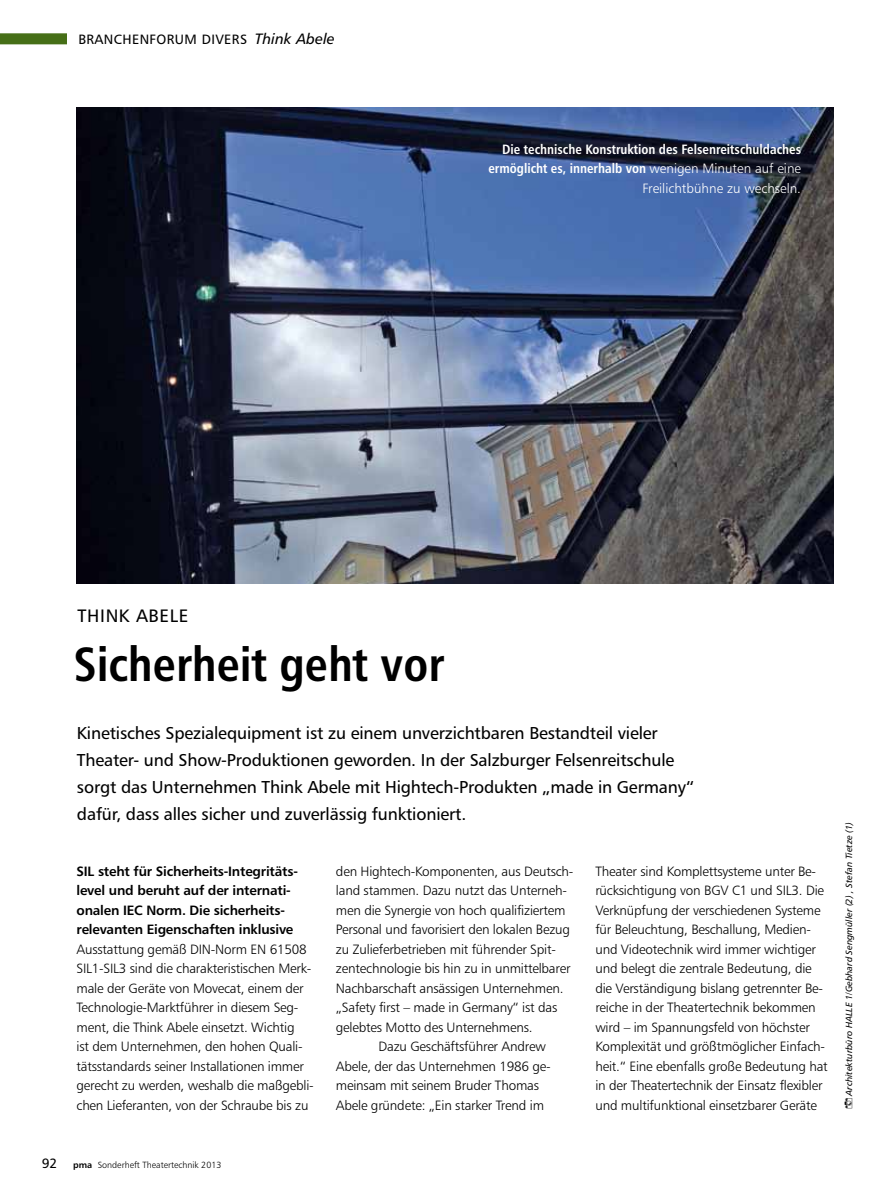
<style>
.page{position:relative;width:893px;height:1191px;background:#fff}
.page>*{position:absolute;margin:0;border:0;box-sizing:border-box;transform-origin:0 0}
.t1{font:48px "Humanist 777 BT Bold Condensed B";color:#000}
.t2{font:18px "Humanist 777 BT Roman B";letter-spacing:.035em;color:#000}
.t3{font:17.25px/27px "Humanist 777 BT Roman B";letter-spacing:-.01em;color:#000}
.t4{font:13.5px/19.5px "Humanist 777 BT Light B";letter-spacing:-.015em;color:#000}
.t5{font:13.5px/19.5px "Humanist 777 BT Bold B";letter-spacing:-.015em;color:#000}
.t6{font:13.5px/19.5px "Humanist 777 BT Bold Condensed B";color:#fff;text-align:right}
.t7{font:13.5px "Humanist 777 BT Roman B";letter-spacing:.03em;color:#000}
.t8{font:13.5px "Humanist 777 BT Light B";color:#fff}
.t9{font:9px "Humanist 777 BT Italic B";color:#000}
.t10{font:9px "Humanist 777 BT Light B";color:#000}
.s1{font-family:"Humanist 777 BT Italic B";font-size:15px}
.s2{font-family:"Humanist 777 BT Light B"}
.s3{font-family:"Humanist 777 BT Roman B";font-size:13.5px}
.s4{font-family:"Humanist 777 BT Bold B"}
</style>
<div class="page">
<svg style="left:0;top:33px;width:67px;height:11px"></svg>
<img style="left:77px;top:108px;width:756px;height:475px">
<p class="t7" style="left:78px;top:30px;width:258px">Branchenforum DIVERS <span class="s1">Think Abele</span></p>
<p class="t6" style="left:488px;top:139px;width:314px">Die technische Konstruktion des Felsenreitschuldaches ermöglicht es, innerhalb von <span class="s2">wenigen Minuten auf eine</span></p>
<p class="t8" style="left:642px;top:180px;width:160px">Freilichtbühne zu wechseln.</p>
<h2 class="t2" style="left:78px;top:605px;width:112px">Think Abele</h2>
<h1 class="t1" style="left:74px;top:633px;width:372px">Sicherheit geht vor</h1>
<p class="t3" style="left:77px;top:719px;width:619px">Kinetisches Spezialequipment ist zu einem unverzichtbaren Bestandteil vieler Theater- und Show-Produktionen geworden. In der Salzburger Felsenreitschule sorgt das U nternehmen Think Abele mit H ightech-Produkten „made in Germany“ dafür, dass alles sicher und zuverlässig funktioniert.</p>
<p class="t5" style="left:77px;top:861px;width:223px">SIL steht für Sicherheits-Integritäts&shy;level und beruht auf der internati&shy;onalen IEC Norm. Die sicherheits&shy;relevanten Eigenschaften inklusive</p>
<p class="t4" style="left:77px;top:939px;width:239px">Ausstattung gemäß DIN-Norm EN 61508<br>SIL1-SIL3 sind die charakteristischen Merk&shy;male der Geräte von Movecat, einem der Technologie-Marktführer in diesem Seg&shy;ment, die Think Abele einsetzt. Wichtig<br>ist dem Unternehmen, den hohen Quali&shy;tätsstandards seiner Installationen immer gerecht zu werden, weshalb die maßgebli&shy;chen Lieferanten, von der Schraube bis zu</p>
<p class="t4" style="left:336px;top:861px;width:239px">den Hightech-Komponenten, aus Deutsch-</p>
<p class="t4" style="left:336px;top:880px;width:233px">land stammen. Dazu nutzt das Unterneh-</p>
<p class="t4" style="left:336px;top:900px;width:231px">men die Synergie von hoch qualifiziertem</p>
<p class="t4" style="left:336px;top:919px;width:236px">Personal und favorisiert den lokalen Bezug</p>
<p class="t4" style="left:336px;top:939px;width:221px">zu Zulieferbetrieben mit führender Spit-</p>
<p class="t4" style="left:336px;top:958px;width:236px">zentechnologie bis hin zu in unmittelbarer</p>
<p class="t4" style="left:336px;top:978px;width:229px">Nachbarschaft ansässigen Unternehmen.</p>
<p class="t4" style="left:336px;top:997px;width:223px">„Safety first – made in Germany“ ist das</p>
<p class="t4" style="left:336px;top:1017px;width:198px">gelebtes Motto des Unternehmens.</p>
<p class="t4" style="left:378px;top:1036px;width:169px">Dazu Geschäftsführer Andrew</p>
<p class="t4" style="left:336px;top:1056px;width:216px">Abele, der das Unternehmen 1986 ge-</p>
<p class="t4" style="left:336px;top:1075px;width:205px">meinsam mit seinem Bruder Thomas</p>
<p class="t4" style="left:336px;top:1095px;width:210px">Abele gründete: „Ein starker Trend im</p>
<p class="t4" style="left:595px;top:861px;width:234px">Theater sind Komplettsysteme unter Be&shy;rücksichtigung von BGV C1 und SIL3. Die Verknüpfung der verschiedenen Systeme für Beleuchtung, Beschallung, Medien&shy;und Videotechnik wird immer wichtiger und belegt die zentrale Bedeutung, die die Verständigung bislang getrennter Be&shy;reiche in der Theatertechnik bekommen wird – im Spannungsfeld von höchster Komplexität und größtmöglicher Einfach&shy;heit.“ Eine ebenfalls große Bedeutung hat in der Theatertechnik der Einsatz flexibler und multifunktional einsetzbarer Geräte</p>
<p class="t9" style="left:843px;top:1095px;width:276px;rotate:-90deg">Architekturbüro HALLE 1/Gebhard Sengmüller (2) , Stefan Tietze (1)</p>
<p class="t10" style="left:42px;top:1159px;width:181px"><span class="s3">92</span> <span class="s4">pma</span> Sonderheft Theatertechnik 2013</p>
</div>
